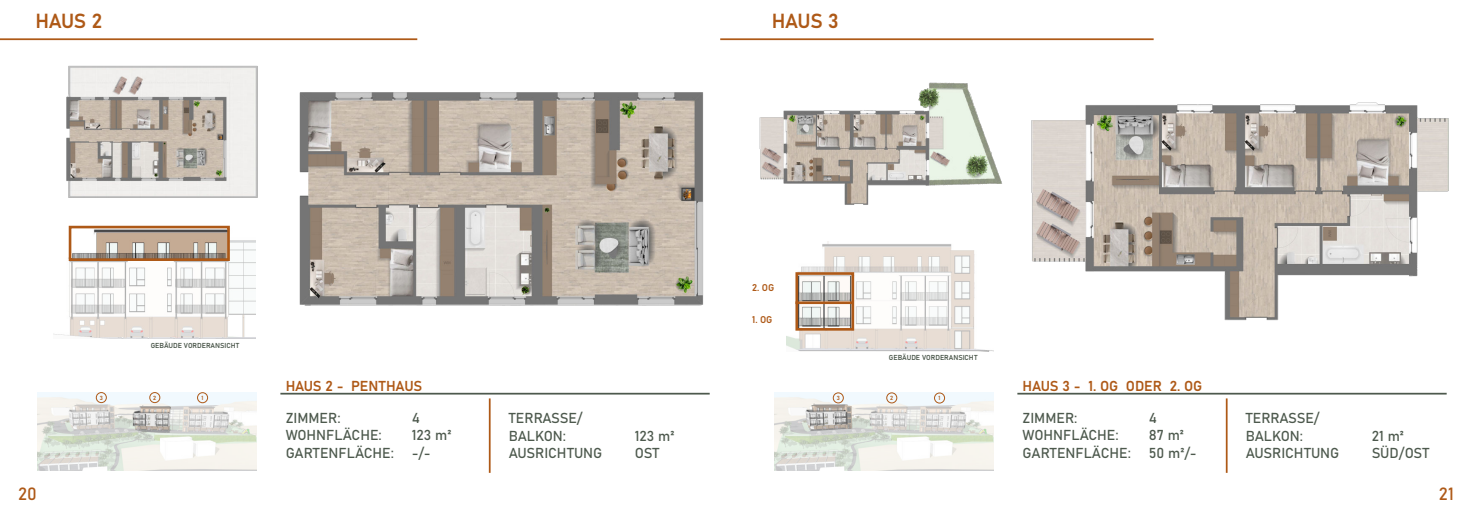
<style>
.page{position:relative;width:1474px;height:521px;background:#fff}
.page>*{position:absolute;margin:0;border:0;box-sizing:border-box;transform-origin:0 0}
.t1{font:20.12px "Bahnschrift";letter-spacing:-.02em;color:#ae5917}
.t2{font:17.5px "Bahnschrift";color:#ae5917}
.t3{font:14.26px/17.6px "Bahnschrift";color:#4d594d}
.t4{font:14.26px "Bahnschrift";letter-spacing:-.01em;color:#ae5917}
.t5{font:9.71px "Bahnschrift";color:#ae5917}
.t6{font:7.09px "Bahnschrift";letter-spacing:-.01em;color:#4d594d}
.t7{font:5.95px "Bahnschrift";color:#ae5917}
</style>
<div class="page">
<hr style="left:0;top:38px;width:417px;height:2px;background:#ae5917">
<img style="left:53px;top:229px;width:202px;height:110px">
<img style="left:73px;top:230px;width:153px;height:27px">
<div style="left:69px;top:226px;width:161px;height:35px;border:3px solid #ae5917"></div>
<hr style="left:489px;top:398px;width:1px;height:75px;background:#ae5917">
<hr style="left:280px;top:393px;width:429px;height:1px;background:#4d594d">
<img style="left:37px;top:392px;width:220px;height:79px">
<div style="left:197px;top:392px;width:11px;height:11px;border:1px solid #ae5917;border-radius:50%"></div>
<div style="left:149px;top:392px;width:11px;height:11px;border:1px solid #ae5917;border-radius:50%"></div>
<div style="left:96px;top:392px;width:11px;height:11px;border:1px solid #ae5917;border-radius:50%"></div>
<img style="left:66px;top:65px;width:192px;height:133px">
<img style="left:299px;top:92px;width:405px;height:214px">
<hr style="left:720px;top:38px;width:433px;height:2px;background:#ae5917">
<img style="left:786px;top:241px;width:207px;height:110px">
<img style="left:799px;top:276px;width:51px;height:51px">
<div style="left:795px;top:272px;width:59px;height:59px;border:3px solid #ae5917"></div>
<hr style="left:795px;top:301px;width:59px;height:3px;background:#ae5917">
<hr style="left:1225px;top:398px;width:2px;height:75px;background:#ae5917">
<hr style="left:1017px;top:393px;width:429px;height:1px;background:#4d594d">
<img style="left:774px;top:392px;width:219px;height:79px">
<div style="left:934px;top:393px;width:10px;height:10px;border:1px solid #ae5917;border-radius:50%"></div>
<div style="left:886px;top:393px;width:11px;height:10px;border:1px solid #ae5917;border-radius:50%"></div>
<div style="left:833px;top:393px;width:10px;height:10px;border:1px solid #ae5917;border-radius:50%"></div>
<img style="left:720px;top:38px;width:299px;height:167px">
<img style="left:1006px;top:81px;width:443px;height:240px">
<h1 class="t1" style="left:35px;top:11px;width:68px">HAUS 2</h1>
<h1 class="t1" style="left:771px;top:11px;width:68px">HAUS 3</h1>
<p class="t2" style="left:18px;top:485px;width:20px">20</p>
<p class="t6" style="left:151px;top:342px;width:90px">GEBÄUDE VORDERANSICHT</p>
<p class="t7" style="left:100px;top:394px;width:5px">3</p>
<p class="t7" style="left:153px;top:394px;width:5px">2</p>
<p class="t7" style="left:201px;top:395px;width:3px">1</p>
<p class="t4" style="left:286px;top:378px;width:138px">HAUS 2 - PENTHAUS</p>
<p class="t3" style="left:286px;top:409px;width:56px">ZIMMER:</p>
<p class="t3" style="left:412px;top:409px;width:10px">4</p>
<p class="t3" style="left:286px;top:427px;width:98px">WOHNFLÄCHE:</p>
<p class="t3" style="left:286px;top:427px;width:167px;text-indent:126px">123 m²<br>GARTENFLÄCHE: -/-</p>
<p class="t3" style="left:508px;top:409px;width:75px">TERRASSE/<br>BALKON:</p>
<p class="t3" style="left:634px;top:427px;width:41px">123 m²</p>
<p class="t3" style="left:508px;top:445px;width:95px">AUSRICHTUNG</p>
<p class="t3" style="left:634px;top:445px;width:26px">OST</p>
<p class="t5" style="left:752px;top:282px;width:24px">2. OG</p>
<p class="t5" style="left:752px;top:314px;width:22px">1. OG</p>
<p class="t6" style="left:889px;top:354px;width:90px">GEBÄUDE VORDERANSICHT</p>
<p class="t7" style="left:836px;top:395px;width:5px">3</p>
<p class="t7" style="left:890px;top:395px;width:5px">2</p>
<p class="t7" style="left:938px;top:395px;width:3px">1</p>
<p class="t4" style="left:1022px;top:378px;width:181px">HAUS 3 - 1. OG ODER 2. OG</p>
<p class="t3" style="left:1022px;top:409px;width:56px">ZIMMER:</p>
<p class="t3" style="left:1148px;top:409px;width:10px">4</p>
<p class="t3" style="left:1022px;top:427px;width:98px">WOHNFLÄCHE:</p>
<p class="t3" style="left:1022px;top:427px;width:176px;text-indent:126px">87 m²<br>GARTENFLÄCHE: 50 m²/-</p>
<p class="t3" style="left:1245px;top:409px;width:75px">TERRASSE/<br>BALKON:</p>
<p class="t3" style="left:1371px;top:427px;width:34px">21 m²</p>
<p class="t3" style="left:1245px;top:445px;width:95px">AUSRICHTUNG</p>
<p class="t3" style="left:1371px;top:445px;width:59px">SÜD/OST</p>
<p class="t2" style="left:1438px;top:485px;width:16px">21</p>
</div>
